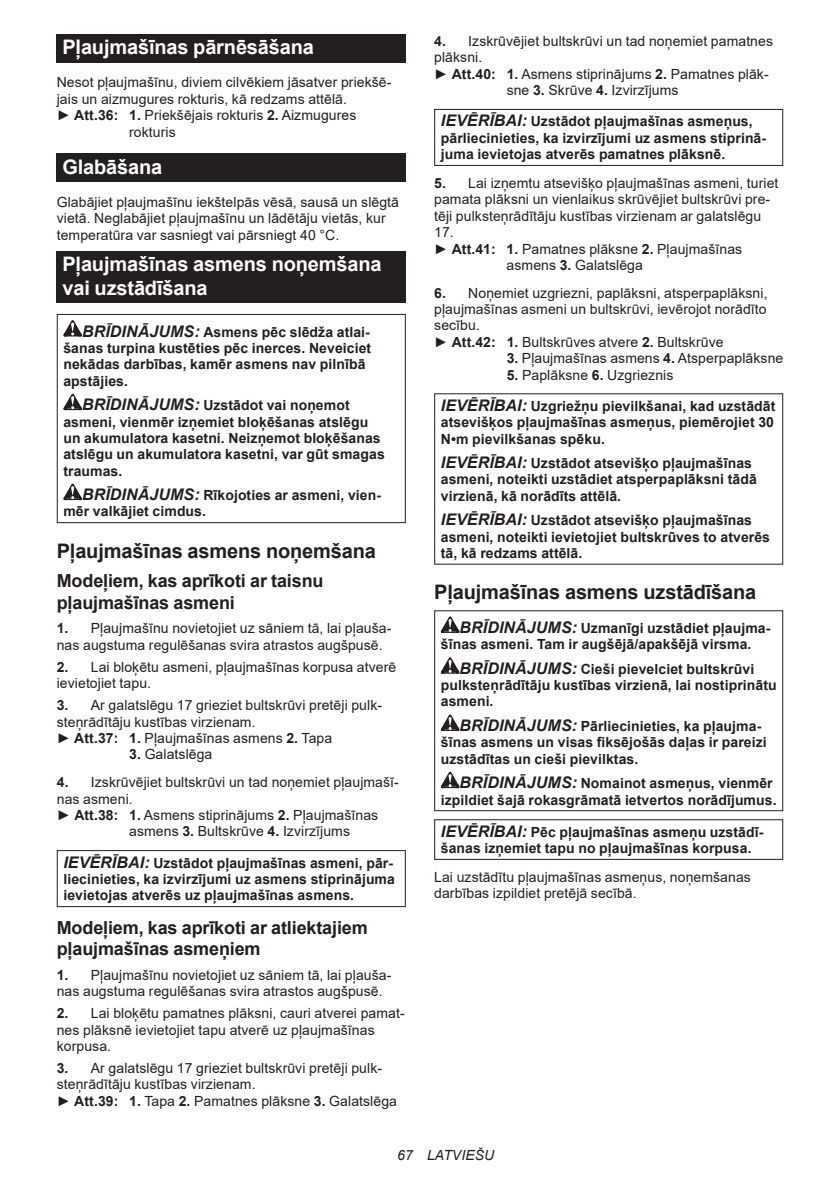
<style>
.page{position:relative;width:840px;height:1191px;background:#fff}
.page>*{position:absolute;margin:0;border:0;box-sizing:border-box;transform-origin:0 0}
.t1{font:700 20px/23.4px "Arial";letter-spacing:-.01em;color:#fff}
.t2{font:700 20px "Arial";letter-spacing:-.01em;color:#231f20}
.t3{font:700 18px/21px "Arial";letter-spacing:-.01em;color:#231f20}
.t4{font:14px/16.4px "Arial";letter-spacing:.005em;color:#231f20}
.t5{font:700 14px/16.4px "Arial";letter-spacing:.005em;color:#231f20}
.t6{font:italic 14px "Arial";letter-spacing:.005em;color:#231f20}
.s1{font-weight:700}
.s2{font-style:italic;font-size:16px}
</style>
<div class="page">
<div style="left:57px;top:34px;width:348px;height:29px;background:#231f20"></div>
<div style="left:57px;top:154px;width:348px;height:28px;background:#231f20"></div>
<div style="left:57px;top:251px;width:348px;height:52px;background:#231f20"></div>
<svg style="left:63px;top:320px;width:19px;height:16px"></svg>
<svg style="left:63px;top:394px;width:19px;height:16px"></svg>
<svg style="left:63px;top:484px;width:19px;height:16px"></svg>
<div style="left:57px;top:314px;width:348px;height:209px;border:1px solid #231f20"></div>
<div style="left:57px;top:850px;width:348px;height:57px;border:1px solid #231f20"></div>
<div style="left:434px;top:109px;width:348px;height:57px;border:1px solid #231f20"></div>
<svg style="left:440px;top:616px;width:19px;height:17px"></svg>
<svg style="left:440px;top:657px;width:19px;height:16px"></svg>
<svg style="left:440px;top:714px;width:19px;height:17px"></svg>
<svg style="left:440px;top:771px;width:19px;height:17px"></svg>
<div style="left:434px;top:610px;width:348px;height:201px;border:1px solid #231f20"></div>
<div style="left:434px;top:819px;width:348px;height:41px;border:1px solid #231f20"></div>
<h1 class="t1" style="left:62px;top:36px;width:253px">Pļaujmašīnas pārnēsāšana</h1>
<p class="t4" style="left:57px;top:74px;width:336px">Nesot pļaujmašīnu, diviem cilvēkiem jāsatver priekšē-</p>
<p class="t4" style="left:57px;top:91px;width:291px">jais un aizmugures rokturis, kā redzams attēlā.</p>
<p class="t4" style="left:57px;top:107px;width:301px">► <span class="s1">Att.36: 1.</span> Priekšējais rokturis <span class="s1">2.</span> Aizmugures</p>
<p class="t4" style="left:129px;top:123px;width:48px">rokturis</p>
<h1 class="t1" style="left:62px;top:155px;width:101px">Glabāšana</h1>
<p class="t4" style="left:57px;top:194px;width:343px">Glabājiet pļaujmašīnu iekštelpās vēsā, sausā un slēgtā vietā. Neglabājiet pļaujmašīnu un lādētāju vietās, kur temperatūra var sasniegt vai pārsniegt 40 °C.</p>
<h1 class="t1" style="left:62px;top:253px;width:320px">Pļaujmašīnas asmens noņemšana vai uzstādīšana</h1>
<p class="t5" style="left:63px;top:323px;width:309px;text-indent:19px"><span class="s2">BRĪDINĀJUMS:</span> Asmens pēc slēdža atlai&shy;šanas turpina kustēties pēc inerces. Neveiciet nekādas darbības, kamēr asmens nav pilnībā apstājies.</p>
<p class="t5" style="left:63px;top:397px;width:323px;text-indent:19px"><span class="s2">BRĪDINĀJUMS:</span> Uzstādot vai noņemot asmeni, vienmēr izņemiet bloķēšanas atslēgu un akumulatora kasetni. Neizņemot bloķēšanas atslēgu un akumulatora kasetni, var gūt smagas traumas.</p>
<p class="t5" style="left:63px;top:487px;width:319px;text-indent:19px"><span class="s2">BRĪDINĀJUMS:</span> Rīkojoties ar asmeni, vien&shy;mēr valkājiet cimdus.</p>
<h1 class="t2" style="left:57px;top:537px;width:320px">Pļaujmašīnas asmens noņemšana</h1>
<p class="t3" style="left:57px;top:571px;width:268px">Modeļiem, kas aprīkoti ar taisnu pļaujmašīnas asmeni</p>
<p class="t4" style="left:57px;top:620px;width:336px"><span class="s1">1.</span> Pļaujmašīnu novietojiet uz sāniem tā, lai pļauša&shy;nas augstuma regulēšanas svira atrastos augšpusē.</p>
<p class="t4" style="left:57px;top:658px;width:341px"><span class="s1">2.</span> Lai bloķētu asmeni, pļaujmašīnas korpusa atverē ievietojiet tapu.</p>
<p class="t4" style="left:57px;top:697px;width:326px"><span class="s1">3.</span> Ar galatslēgu 17 grieziet bultskrūvi pretēji pulk&shy;steņrādītāju kustības virzienam.<br>► <span class="s1">Att.37: 1.</span> Pļaujmašīnas asmens <span class="s1">2.</span> Tapa</p>
<p class="t4" style="left:129px;top:746px;width:85px"><span class="s1">3.</span> Galatslēga</p>
<p class="t4" style="left:57px;top:774px;width:343px"><span class="s1">4.</span> Izskrūvējiet bultskrūvi un tad noņemiet pļaujmašī-</p>
<p class="t4" style="left:57px;top:790px;width:77px">nas asmeni.</p>
<p class="t4" style="left:57px;top:806px;width:323px">► <span class="s1">Att.38: 1.</span> Asmens stiprinājums <span class="s1">2.</span> Pļaujmašīnas</p>
<p class="t4" style="left:129px;top:823px;width:222px">asmens <span class="s1">3.</span> Bultskrūve <span class="s1">4.</span> Izvirzījums</p>
<p class="t5" style="left:63px;top:854px;width:333px"><span class="s2">IEVĒRĪBAI:</span> Uzstādot pļaujmašīnas asmeni, pār&shy;liecinieties, ka izvirzījumi uz asmens stiprinājuma ievietojas atverēs uz pļaujmašīnas asmens.</p>
<p class="t3" style="left:57px;top:917px;width:312px">Modeļiem, kas aprīkoti ar atliektajiem pļaujmašīnas asmeņiem</p>
<p class="t4" style="left:57px;top:966px;width:336px"><span class="s1">1.</span> Pļaujmašīnu novietojiet uz sāniem tā, lai pļauša&shy;nas augstuma regulēšanas svira atrastos augšpusē.</p>
<p class="t4" style="left:57px;top:1005px;width:349px"><span class="s1">2.</span> Lai bloķētu pamatnes plāksni, cauri atverei pamat&shy;nes plāksnē ievietojiet tapu atverē uz pļaujmašīnas korpusa.</p>
<p class="t4" style="left:57px;top:1059px;width:341px"><span class="s1">3.</span> Ar galatslēgu 17 grieziet bultskrūvi pretēji pulk&shy;steņrādītāju kustības virzienam.<br>► <span class="s1">Att.39: 1.</span> Tapa <span class="s1">2.</span> Pamatnes plāksne <span class="s1">3.</span> Galatslēga</p>
<p class="t4" style="left:434px;top:33px;width:340px"><span class="s1">4.</span> Izskrūvējiet bultskrūvi un tad noņemiet pamatnes</p>
<p class="t4" style="left:434px;top:49px;width:50px">plāksni.</p>
<p class="t4" style="left:434px;top:66px;width:336px">► <span class="s1">Att.40: 1.</span> Asmens stiprinājums <span class="s1">2.</span> Pamatnes plāk-</p>
<p class="t4" style="left:506px;top:82px;width:173px">sne <span class="s1">3.</span> Skrūve <span class="s1">4.</span> Izvirzījums</p>
<p class="t5" style="left:440px;top:113px;width:326px"><span class="s2">IEVĒRĪBAI:</span> Uzstādot pļaujmašīnas asmeņus, pārliecinieties, ka izvirzījumi uz asmens stiprinā&shy;juma ievietojas atverēs pamatnes plāksnē.</p>
<p class="t4" style="left:434px;top:175px;width:345px"><span class="s1">5.</span> Lai izņemtu atsevišķo pļaujmašīnas asmeni, turiet</p>
<p class="t4" style="left:434px;top:191px;width:337px">pamata plāksni un vienlaikus skrūvējiet bultskrūvi pre-</p>
<p class="t4" style="left:434px;top:207px;width:328px">tēji pulksteņrādītāju kustības virzienam ar galatslēgu</p>
<p class="t4" style="left:434px;top:224px;width:21px">17.</p>
<p class="t4" style="left:434px;top:240px;width:309px">► <span class="s1">Att.41: 1.</span> Pamatnes plāksne <span class="s1">2.</span> Pļaujmašīnas</p>
<p class="t4" style="left:506px;top:257px;width:138px">asmens <span class="s1">3.</span> Galatslēga</p>
<p class="t4" style="left:434px;top:284px;width:334px"><span class="s1">6.</span> Noņemiet uzgriezni, paplāksni, atsperpaplāksni, pļaujmašīnas asmeni un bultskrūvi, ievērojot norādīto secību.<br>► <span class="s1">Att.42: 1.</span> Bultskrūves atvere <span class="s1">2.</span> Bultskrūve</p>
<p class="t4" style="left:506px;top:350px;width:278px"><span class="s1">3.</span> Pļaujmašīnas asmens <span class="s1">4.</span> Atsperpaplāksne</p>
<p class="t4" style="left:506px;top:366px;width:168px"><span class="s1">5.</span> Paplāksne <span class="s1">6.</span> Uzgrieznis</p>
<p class="t5" style="left:440px;top:398px;width:336px;text-align:justify"><span class="s2">IEVĒRĪBAI:</span> Uzgriežņu pievilkšanai, kad uzstādāt atsevišķos pļaujmašīnas asmeņus, piemērojiet 30<br>N•m pievilkšanas spēku.</p>
<p class="t5" style="left:440px;top:455px;width:317px"><span class="s2">IEVĒRĪBAI:</span> Uzstādot atsevišķo pļaujmašīnas asmeni, noteikti uzstādiet atsperpaplāksni tādā virzienā, kā norādīts attēlā.</p>
<p class="t5" style="left:440px;top:512px;width:330px"><span class="s2">IEVĒRĪBAI:</span> Uzstādot atsevišķo pļaujmašīnas asmeni, noteikti ievietojiet bultskrūves to atverēs tā, kā redzams attēlā.</p>
<h1 class="t2" style="left:434px;top:578px;width:323px">Pļaujmašīnas asmens uzstādīšana</h1>
<p class="t5" style="left:440px;top:620px;width:331px;text-indent:19px"><span class="s2">BRĪDINĀJUMS:</span> Uzmanīgi uzstādiet pļaujma&shy;šīnas asmeni. Tam ir augšējā/apakšējā virsma.</p>
<p class="t5" style="left:440px;top:661px;width:337px;text-indent:19px"><span class="s2">BRĪDINĀJUMS:</span> Cieši pievelciet bultskrūvi pulksteņrādītāju kustības virzienā, lai nostiprinātu asmeni.</p>
<p class="t5" style="left:440px;top:718px;width:327px;text-indent:19px"><span class="s2">BRĪDINĀJUMS:</span> Pārliecinieties, ka pļaujma&shy;šīnas asmens un visas fiksējošās daļas ir pareizi uzstādītas un cieši pievilktas.</p>
<p class="t5" style="left:440px;top:775px;width:337px;text-align:right"><span class="s2">BRĪDINĀJUMS:</span> Nomainot asmeņus, vienmēr izpildiet šajā rokasgrāmatā ietvertos norādījumus.</p>
<p class="t5" style="left:440px;top:824px;width:324px"><span class="s2">IEVĒRĪBAI:</span> Pēc pļaujmašīnas asmeņu uzstādī&shy;šanas izņemiet tapu no pļaujmašīnas korpusa.</p>
<p class="t4" style="left:434px;top:868px;width:318px">Lai uzstādītu pļaujmašīnas asmeņus, noņemšanas darbības izpildiet pretējā secībā.</p>
<p class="t6" style="left:397px;top:1146px;width:99px">67 LATVIEŠU</p>
</div>
